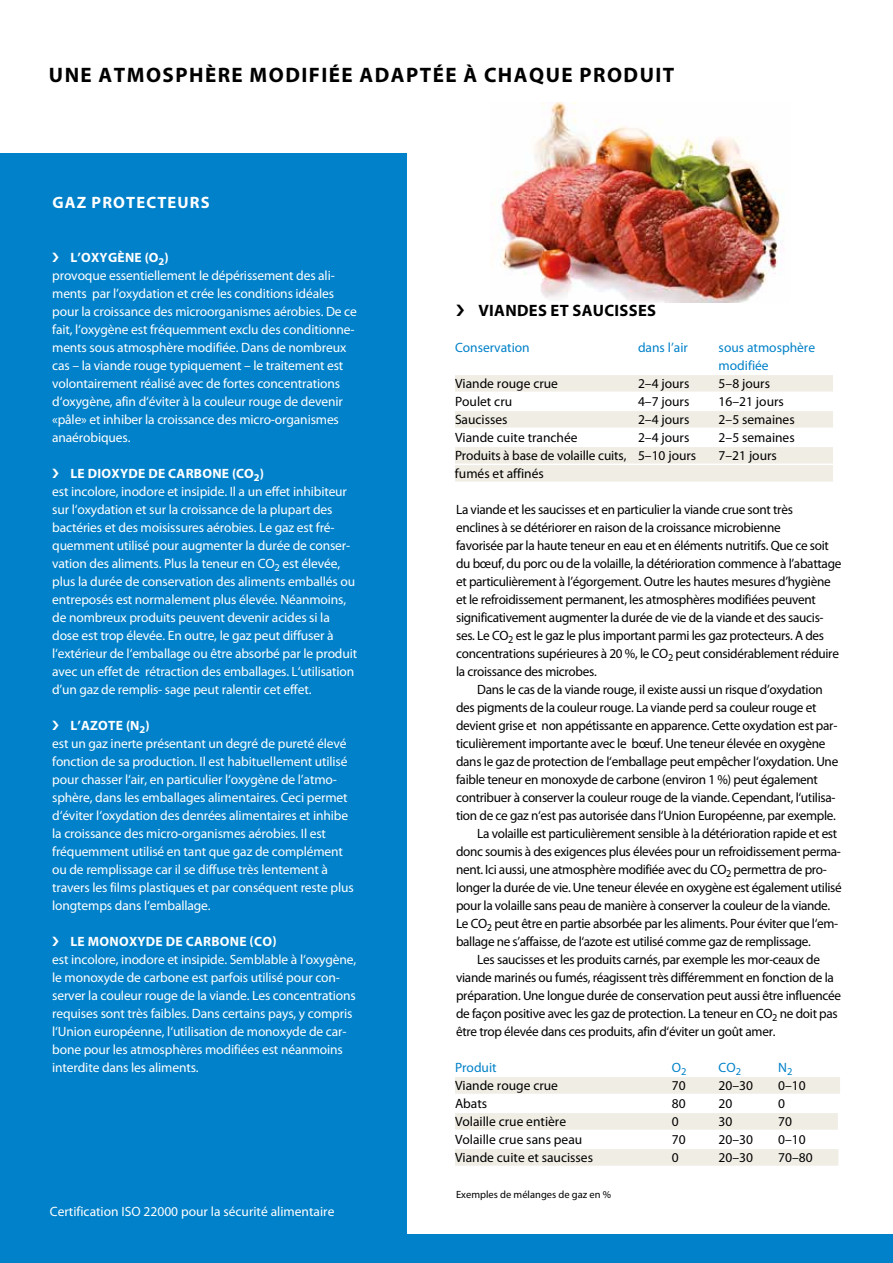
<style>
.page{position:relative;width:893px;height:1263px;background:#fff}
.page>*{position:absolute;margin:0;border:0;box-sizing:border-box;transform-origin:0 0}
.t1{font:700 21px "Myriad Pro";letter-spacing:.07em;color:#000}
.t2{font:700 16.5px "Myriad Pro";letter-spacing:.02em;color:#000}
.t3{font:700 16.5px "Myriad Pro";letter-spacing:.07em;color:#fff}
.t4{font:13.5px/18px "Myriad Pro";letter-spacing:-.02em;color:#000}
.t5{font:13.5px/18px "Myriad Pro";letter-spacing:-.01em;color:#fff}
.t6{font:13.5px "Myriad Pro";color:#000}
.t7{font:13.5px/18px "Myriad Pro";color:#0081c9}
.t8{font:700 13.5px "Myriad Pro";letter-spacing:.02em;color:#fff}
.t9{font:10.5px "Myriad Pro";color:#000}
.s1{font-weight:700}
</style>
<div class="page">
<div style="left:0;top:1234px;width:893px;height:29px;background:#0081c9"></div>
<div style="left:0;top:153px;width:406px;height:1110px;background:#0081c9"></div>
<img style="left:491px;top:102px;width:292px;height:200px">
<div style="left:455px;top:375px;width:378px;height:17px;background:#efede4"></div>
<div style="left:455px;top:411px;width:378px;height:17px;background:#efede4"></div>
<div style="left:455px;top:447px;width:378px;height:17px;background:#efede4"></div>
<div style="left:455px;top:465px;width:378px;height:17px;background:#efede4"></div>
<div style="left:455px;top:1077px;width:385px;height:17px;background:#efede4"></div>
<div style="left:455px;top:1113px;width:383px;height:17px;background:#efede4"></div>
<div style="left:455px;top:1149px;width:383px;height:17px;background:#efede4"></div>
<h1 class="t1" style="left:49px;top:61px;width:627px">UNE ATMOSPHÈRE MODIFIÉE ADAPTÉE À CHAQUE PRODUIT</h1>
<p class="t3" style="left:52px;top:191px;width:159px">GAZ PROTECTEURS</p>
<p class="t5" style="left:52px;top:248px;width:306px;text-indent:18px"><span class="s1">L’OXYGÈNE (O</span><sub>2</sub><span class="s1">)<br></span>provoque essentiellement le dépérissement des ali&shy;ments par l’oxydation et crée les conditions idéales pour la croissance des microorganismes aérobies. De ce fait, l‘oxygène est fréquemment exclu des conditionne&shy;ments sous atmosphère modifiée. Dans de nombreux cas – la viande rouge typiquement – le traitement est volontairement réalisé avec de fortes concentrations d‘oxygène, afin d‘éviter à la couleur rouge de devenir «pâle» et inhiber la croissance des micro-organismes anaérobiques.</p>
<p class="t5" style="left:52px;top:464px;width:306px;text-indent:18px"><span class="s1">LE DIOXYDE DE CARBONE (CO</span><sub>2</sub><span class="s1">)<br></span>est incolore, inodore et insipide. Il a un effet inhibiteur sur l‘oxydation et sur la croissance de la plupart des bactéries et des moisissures aérobies. Le gaz est fré&shy;quemment utilisé pour augmenter la durée de conser&shy;vation des aliments. Plus la teneur en CO<sub>2</sub> est élevée, plus la durée de conservation des aliments emballés ou entreposés est normalement plus élevée. Néanmoins, de nombreux produits peuvent devenir acides si la dose est trop élevée. En outre, le gaz peut diffuser à l‘extérieur de l‘emballage ou être absorbé par le produit avec un effet de rétraction des emballages. L‘utilisation d’un gaz de remplis- sage peut ralentir cet effet.</p>
<p class="t5" style="left:52px;top:716px;width:303px;text-indent:18px"><span class="s1">L’AZOTE (N</span><sub>2</sub><span class="s1">)<br></span>est un gaz inerte présentant un degré de pureté élevé fonction de sa production. Il est habituellement utilisé pour chasser l‘air, en particulier l‘oxygène de l’atmo&shy;sphère, dans les emballages alimentaires. Ceci permet d‘éviter l‘oxydation des denrées alimentaires et inhibe la croissance des micro-organismes aérobies. Il est fréquemment utilisé en tant que gaz de complément ou de remplissage car il se diffuse très lentement à travers les films plastiques et par conséquent reste plus longtemps dans l‘emballage.</p>
<p class="t8" style="left:70px;top:932px;width:208px">LE MONOXYDE DE CARBONE (CO)</p>
<p class="t5" style="left:52px;top:950px;width:305px">est incolore, inodore et insipide. Semblable à l‘oxygène, le monoxyde de carbone est parfois utilisé pour con&shy;server la couleur rouge de la viande. Les concentrations requises sont très faibles. Dans certains pays, y compris l‘Union européenne, l‘utilisation de monoxyde de car&shy;bone pour les atmosphères modifiées est néanmoins interdite dans les aliments.</p>
<p class="t5" style="left:50px;top:1202px;width:286px">Certification ISO 22000 pour la sécurité alimentaire</p>
<p class="t2" style="left:478px;top:299px;width:179px">VIANDES ET SAUCISSES</p>
<p class="t7" style="left:455px;top:338px;width:76px">Conservation</p>
<p class="t7" style="left:638px;top:338px;width:51px">dans l’air</p>
<p class="t7" style="left:719px;top:338px;width:98px">sous atmosphère modifiée</p>
<p class="t6" style="left:455px;top:375px;width:105px">Viande rouge crue</p>
<p class="t4" style="left:638px;top:374px;width:53px">2–4 jours</p>
<p class="t4" style="left:719px;top:374px;width:53px">5–8 jours</p>
<p class="t6" style="left:455px;top:393px;width:59px">Poulet cru</p>
<p class="t4" style="left:638px;top:392px;width:53px">4–7 jours</p>
<p class="t6" style="left:719px;top:393px;width:67px">16–21 jours</p>
<p class="t6" style="left:455px;top:411px;width:54px">Saucisses</p>
<p class="t4" style="left:638px;top:410px;width:53px">2–4 jours</p>
<p class="t6" style="left:719px;top:411px;width:78px">2–5 semaines</p>
<p class="t6" style="left:455px;top:429px;width:124px">Viande cuite tranchée</p>
<p class="t4" style="left:638px;top:428px;width:53px">2–4 jours</p>
<p class="t6" style="left:719px;top:429px;width:78px">2–5 semaines</p>
<p class="t4" style="left:455px;top:446px;width:243px">Produits à base de volaille cuits, 5–10 jours</p>
<p class="t4" style="left:719px;top:446px;width:60px">7–21 jours</p>
<p class="t6" style="left:455px;top:465px;width:90px">fumés et affinés</p>
<p class="t4" style="left:456px;top:500px;width:387px">La viande et les saucisses et en particulier la viande crue sont très<br>enclines à se détériorer en raison de la croissance microbienne<br>favorisée par la haute teneur en eau et en éléments nutritifs. Que ce soit du bœuf, du porc ou de la volaille, la détérioration commence à l’abattage et particulièrement à l’égorgement. Outre les hautes mesures d’hygiène et le refroidissement permanent, les atmosphères modifiées peuvent significativement augmenter la durée de vie de la viande et des saucis&shy;ses. Le CO<sub>2</sub> est le gaz le plus important parmi les gaz protecteurs. A des concentrations supérieures à 20 %, le CO<sub>2</sub> peut considérablement réduire la croissance des microbes.</p>
<p class="t4" style="left:477px;top:680px;width:347px">Dans le cas de la viande rouge, il existe aussi un risque d’oxydation</p>
<p class="t4" style="left:456px;top:698px;width:362px">des pigments de la couleur rouge. La viande perd sa couleur rouge et</p>
<p class="t4" style="left:456px;top:716px;width:383px">devient grise et non appétissante en apparence. Cette oxydation est par-</p>
<p class="t4" style="left:456px;top:734px;width:371px">ticulièrement importante avec le bœuf. Une teneur élevée en oxygène</p>
<p class="t4" style="left:456px;top:752px;width:384px">dans le gaz de protection de l‘emballage peut empêcher l‘oxydation. Une</p>
<p class="t4" style="left:456px;top:770px;width:363px">faible teneur en monoxyde de carbone (environ 1 %) peut également</p>
<p class="t4" style="left:456px;top:788px;width:381px">contribuer à conserver la couleur rouge de la viande. Cependant, l‘utilisa-</p>
<p class="t4" style="left:456px;top:806px;width:381px">tion de ce gaz n‘est pas autorisée dans l‘Union Européenne, par exemple.</p>
<p class="t4" style="left:477px;top:824px;width:361px">La volaille est particulièrement sensible à la détérioration rapide et est</p>
<p class="t4" style="left:456px;top:842px;width:386px">donc soumis à des exigences plus élevées pour un refroidissement perma-</p>
<p class="t4" style="left:456px;top:860px;width:372px">nent. Ici aussi, une atmosphère modifiée avec du CO<sub>2</sub> permettra de pro-</p>
<p class="t4" style="left:456px;top:878px;width:387px">longer la durée de vie. Une teneur élevée en oxygène est également utilisé</p>
<p class="t4" style="left:456px;top:896px;width:376px">pour la volaille sans peau de manière à conserver la couleur de la viande.</p>
<p class="t4" style="left:456px;top:914px;width:384px">Le CO<sub>2</sub> peut être en partie absorbée par les aliments. Pour éviter que l‘em-</p>
<p class="t4" style="left:456px;top:932px;width:356px">ballage ne s’affaisse, de l‘azote est utilisé comme gaz de remplissage.</p>
<p class="t4" style="left:477px;top:950px;width:344px">Les saucisses et les produits carnés, par exemple les mor-ceaux de</p>
<p class="t4" style="left:456px;top:968px;width:379px">viande marinés ou fumés, réagissent très différemment en fonction de la</p>
<p class="t4" style="left:456px;top:986px;width:386px">préparation. Une longue durée de conservation peut aussi être influencée</p>
<p class="t4" style="left:456px;top:1004px;width:383px">de façon positive avec les gaz de protection. La teneur en CO<sub>2</sub> ne doit pas</p>
<p class="t4" style="left:456px;top:1022px;width:321px">être trop élevée dans ces produits, afin d‘éviter un goût amer.</p>
<p class="t7" style="left:455px;top:1058px;width:43px">Produit</p>
<p class="t7" style="left:672px;top:1058px;width:16px">O<sub>2</sub></p>
<p class="t7" style="left:719px;top:1058px;width:24px">CO<sub>2</sub></p>
<p class="t7" style="left:778px;top:1058px;width:16px">N<sub>2</sub></p>
<p class="t6" style="left:455px;top:1077px;width:105px">Viande rouge crue</p>
<p class="t4" style="left:672px;top:1076px;width:15px">70</p>
<p class="t4" style="left:719px;top:1076px;width:36px">20–30</p>
<p class="t4" style="left:778px;top:1076px;width:29px">0–10</p>
<p class="t4" style="left:455px;top:1094px;width:34px">Abats</p>
<p class="t4" style="left:672px;top:1094px;width:15px">80</p>
<p class="t4" style="left:719px;top:1094px;width:15px">20</p>
<p class="t4" style="left:778px;top:1094px;width:8px">0</p>
<p class="t6" style="left:455px;top:1113px;width:113px">Volaille crue entière</p>
<p class="t4" style="left:672px;top:1112px;width:8px">0</p>
<p class="t4" style="left:719px;top:1112px;width:15px">30</p>
<p class="t4" style="left:778px;top:1112px;width:15px">70</p>
<p class="t6" style="left:455px;top:1131px;width:129px">Volaille crue sans peau</p>
<p class="t4" style="left:672px;top:1130px;width:15px">70</p>
<p class="t4" style="left:719px;top:1130px;width:36px">20–30</p>
<p class="t4" style="left:778px;top:1130px;width:29px">0–10</p>
<p class="t6" style="left:455px;top:1149px;width:140px">Viande cuite et saucisses</p>
<p class="t4" style="left:672px;top:1148px;width:8px">0</p>
<p class="t4" style="left:719px;top:1148px;width:36px">20–30</p>
<p class="t4" style="left:778px;top:1148px;width:36px">70–80</p>
<p class="t9" style="left:456px;top:1188px;width:157px">Exemples de mélanges de gaz en %</p>
</div>
